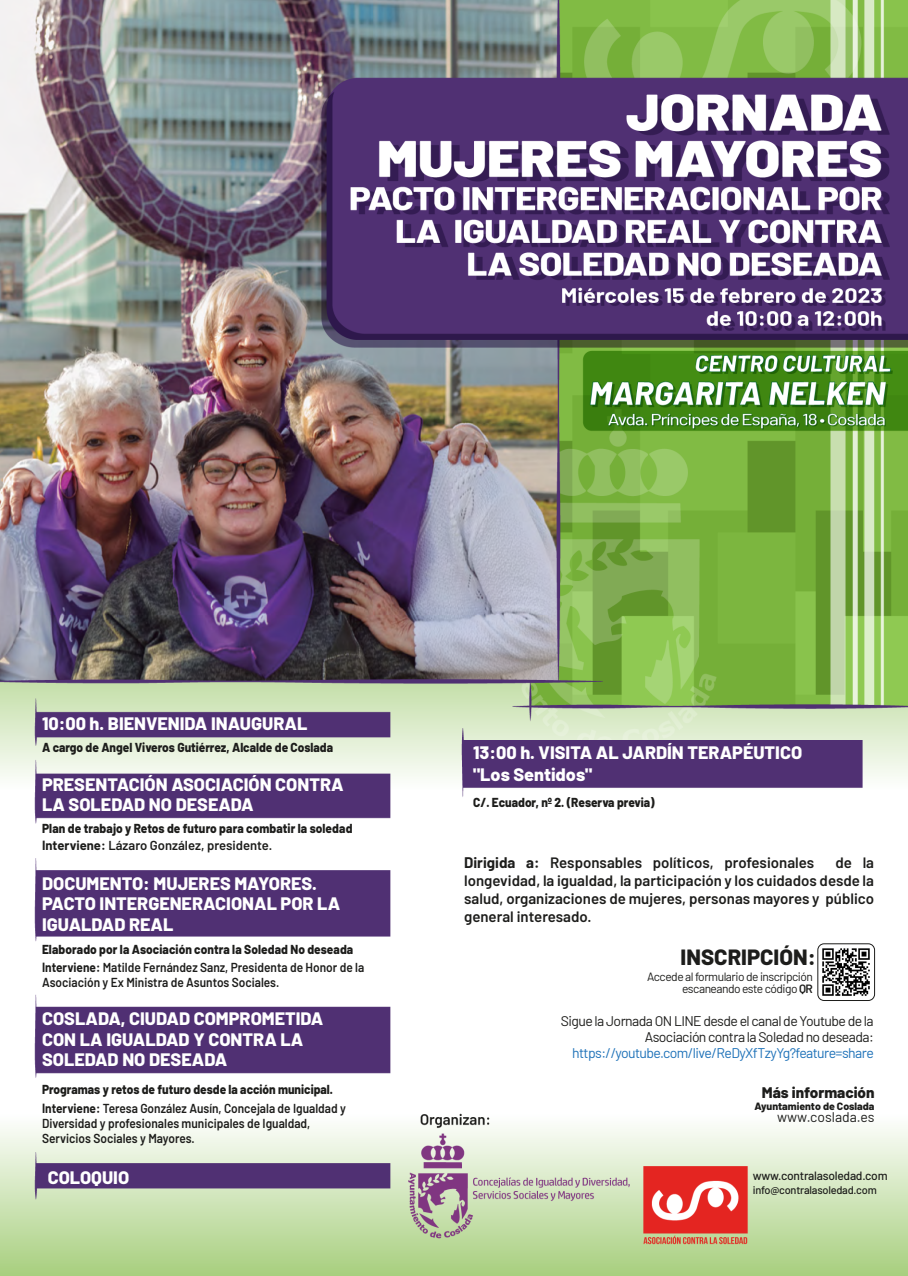
<style>
.page{position:relative;width:908px;height:1276px;background:#fff}
.page>*{position:absolute;margin:0;border:0;box-sizing:border-box;transform-origin:0 0}
.t1{font:800 22px "Barlow";color:#1d1d1b}
.t2{font:800 18px/20.2px "Barlow";color:#fff}
.t3{font:800 15.3px "Barlow";color:#1d1d1b}
.t4{font:600 15px/18px "Barlow";color:#1d1d1b;text-align:justify}
.t5{font:14px/16px "Barlow";letter-spacing:-.04em;color:#1d1d1b;text-align:right}
.t6{font:14px "Barlow";letter-spacing:-.04em;color:#1d71b8}
.t7{font:14px "Barlow";color:#1d1d1b}
.t8{font:800 13px "Barlow";color:#1d1d1b;scale:.91 1}
.t9{font:600 13px/15.1px "Barlow";color:#1d1d1b;scale:.91 1}
.t10{font:600 13px "Barlow";color:#1d1d1b}
.t11{font:12px/12px "Barlow";letter-spacing:-.04em;color:#1d1d1b;text-align:right}
.t12{font:500 12px "Barlow";letter-spacing:-.02em;color:#1d1d1b}
.t13{font:500 11px "Barlow";letter-spacing:-.02em;color:#1d1d1b}
.t14{font:800 10.5px "Barlow";color:#1d1d1b}
.s1{font-weight:700}
.s2{font-weight:600}
</style>
<div class="page">
<img style="left:0;top:0;width:907px;height:1276px">
<img style="left:819px;top:945px;width:53px;height:54px">
<div style="left:817px;top:943px;width:57px;height:58px;border:1px solid #1d1d1b;border-radius:6px"></div>
<p class="t2" style="left:42px;top:712px;width:267px">10:00 h. BIENVENIDA INAUGURAL</p>
<p class="t8" style="left:42px;top:738px;width:321px">A cargo de Angel Viveros Gutiérrez, Alcalde de Coslada</p>
<p class="t2" style="left:42px;top:773px;width:303px">PRESENTACIÓN ASOCIACIÓN CONTRA<br>LA SOLEDAD NO DESEADA</p>
<p class="t8" style="left:42px;top:818px;width:342px">Plan de trabajo y Retos de futuro para combatir la soledad</p>
<p class="t10" style="left:42px;top:835px;width:231px"><span class="s1">Interviene:</span> Lázaro González, presidente.</p>
<p class="t2" style="left:42px;top:872px;width:299px">DOCUMENTO: MUJERES MAYORES.<br>PACTO INTERGENERACIONAL POR LA<br>IGUALDAD REAL</p>
<p class="t8" style="left:42px;top:939px;width:343px">Elaborado por la Asociación contra la Soledad No deseada</p>
<p class="t9" style="left:42px;top:958px;width:355px"><span class="s1">Interviene:</span> Matilde Fernández Sanz, Presidenta de Honor de la<br>Asociación y Ex Ministra de Asuntos Sociales.</p>
<p class="t2" style="left:42px;top:1007px;width:283px">COSLADA, CIUDAD COMPROMETIDA<br>CON LA IGUALDAD Y CONTRA LA<br>SOLEDAD NO DESEADA</p>
<p class="t2" style="left:473px;top:741px;width:330px;line-height:21.6px">13:00 h. VISITA AL JARDÍN TERAPÉUTICO "Los Sentidos"</p>
<p class="t8" style="left:473px;top:792px;width:201px">C/. Ecuador, nº 2. (Reserva previa)</p>
<p class="t4" style="left:464px;top:852px;width:351px"><span class="s1">Dirigida a:</span> Responsables políticos, profesionales</p>
<p class="t4" style="left:464px;top:852px;width:411px;text-indent:371px">de la longevidad, la igualdad, la participación y los cuidados desde la salud, organizaciones de mujeres, personas mayores y público general interesado.</p>
<p class="t1" style="left:680px;top:940px;width:137px">INSCRIPCIÓN:</p>
<p class="t11" style="left:647px;top:969px;width:167px">Accede al formulario de inscripción escaneando este código <span class="s2">QR</span></p>
<p class="t5" style="left:560px;top:1012px;width:314px">Sigue la Jornada ON LINE desde el canal de Youtube de la<br>Asociación contra la Soledad no deseada:</p>
<p class="t6" style="left:571px;top:1043px;width:303px">https://youtube.com/live/ReDyXfTzyYg?feature=share</p>
<p class="t8" style="left:42px;top:1079px;width:321px">Programas y retos de futuro desde la acción municipal.</p>
<p class="t3" style="left:761px;top:1081px;width:114px">Más información</p>
<p class="t9" style="left:42px;top:1099px;width:335px"><span class="s1">Interviene:</span> Teresa González Ausín, Concejala de Igualdad y<br>Diversidad y profesionales municipales de Igualdad,<br>Servicios Sociales y Mayores.</p>
<p class="t2" style="left:48px;top:1165px;width:83px">COLOQUIO</p>
<p class="t14" style="left:754px;top:1098px;width:122px">Ayuntamiento de Coslada</p>
<p class="t7" style="left:776px;top:1106px;width:99px">www.coslada.es</p>
<p class="t12" style="left:752px;top:1167px;width:136px">www.contralasoledad.com</p>
<p class="t13" style="left:752px;top:1181px;width:125px">info@contralasoledad.com</p>
</div>
